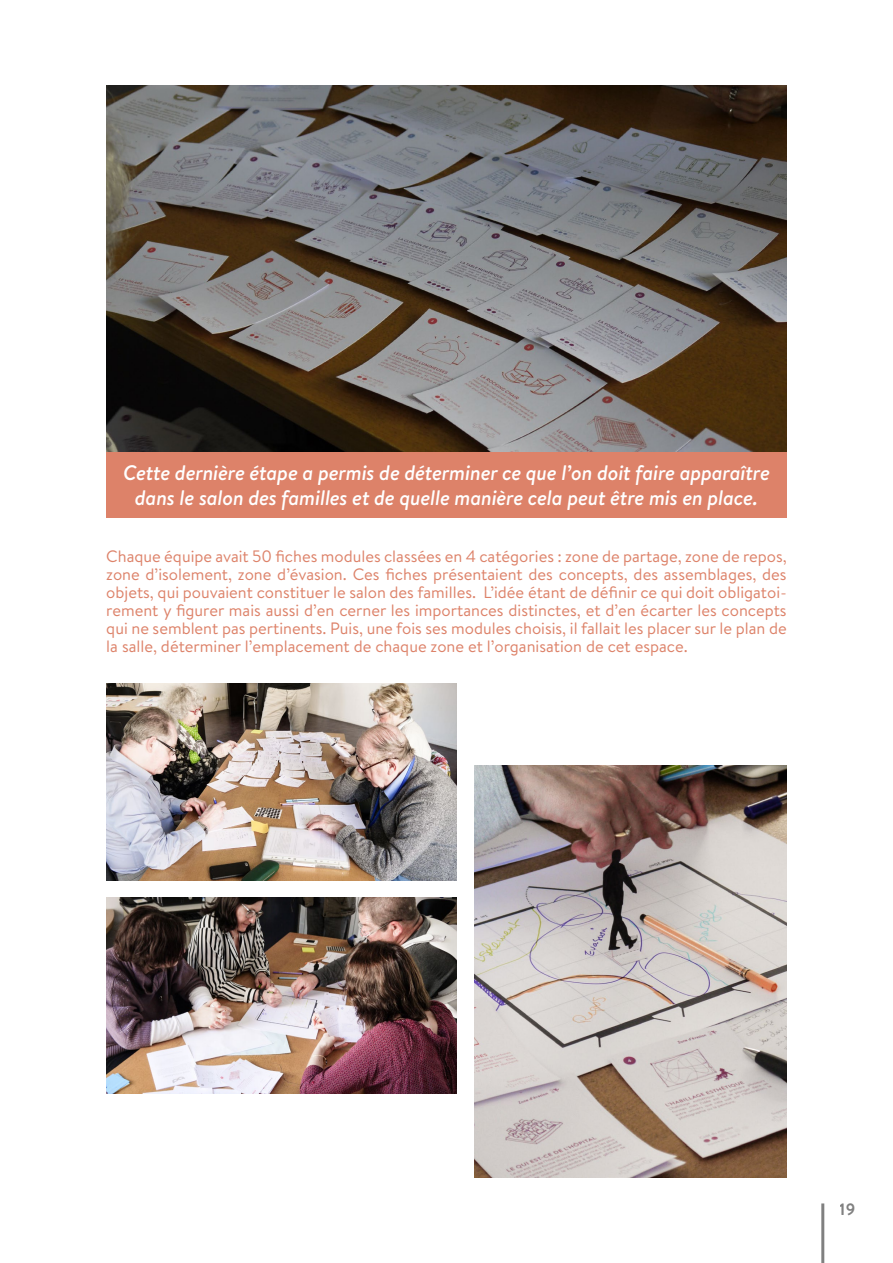
<style>
.page{position:relative;width:893px;height:1263px;background:#fff}
.page>*{position:absolute;margin:0;border:0;box-sizing:border-box;transform-origin:0 0}
.t1{font:italic 500 21px/25.2px "Brandon Text";letter-spacing:-.01em;color:#fff;text-align:center}
.TXT_COURANT{font:16.5px/18px "Brandon Text";color:#dd8269;text-align:justify}
.t2{font:700 16.5px "Brandon Text";color:#000}
</style>
<div class="page">
<hr style="left:821px;top:1203px;width:3px;height:60px;background:#000">
<img style="left:474px;top:766px;width:313px;height:412px">
<img style="left:106px;top:897px;width:350px;height:197px">
<img style="left:106px;top:684px;width:350px;height:196px">
<img style="left:106px;top:85px;width:681px;height:367px">
<div style="left:106px;top:452px;width:681px;height:65px;background:#dd8269"></div>
<p class="t1" style="left:123px;top:459px;width:648px">Cette dernière étape a permis de déterminer ce que l’on doit faire apparaître dans le salon des familles et de quelle manière cela peut être mis en place.</p>
<p class="TXT_COURANT" style="left:106px;top:547px;width:682px">Chaque équipe avait 50 fiches modules classées en 4 catégories : zone de partage, zone de repos, zone d’isolement, zone d’évasion. Ces fiches présentaient des concepts, des assemblages, des objets, qui pouvaient constituer le salon des familles. L’idée étant de définir ce qui doit obligatoi&shy;rement y figurer mais aussi d’en cerner les importances distinctes, et d’en écarter les concepts qui ne semblent pas pertinents. Puis, une fois ses modules choisis, il fallait les placer sur le plan de la salle, déterminer l’emplacement de chaque zone et l’organisation de cet espace.</p>
<p class="t2" style="left:840px;top:1198px;width:17px">19</p>
</div>
